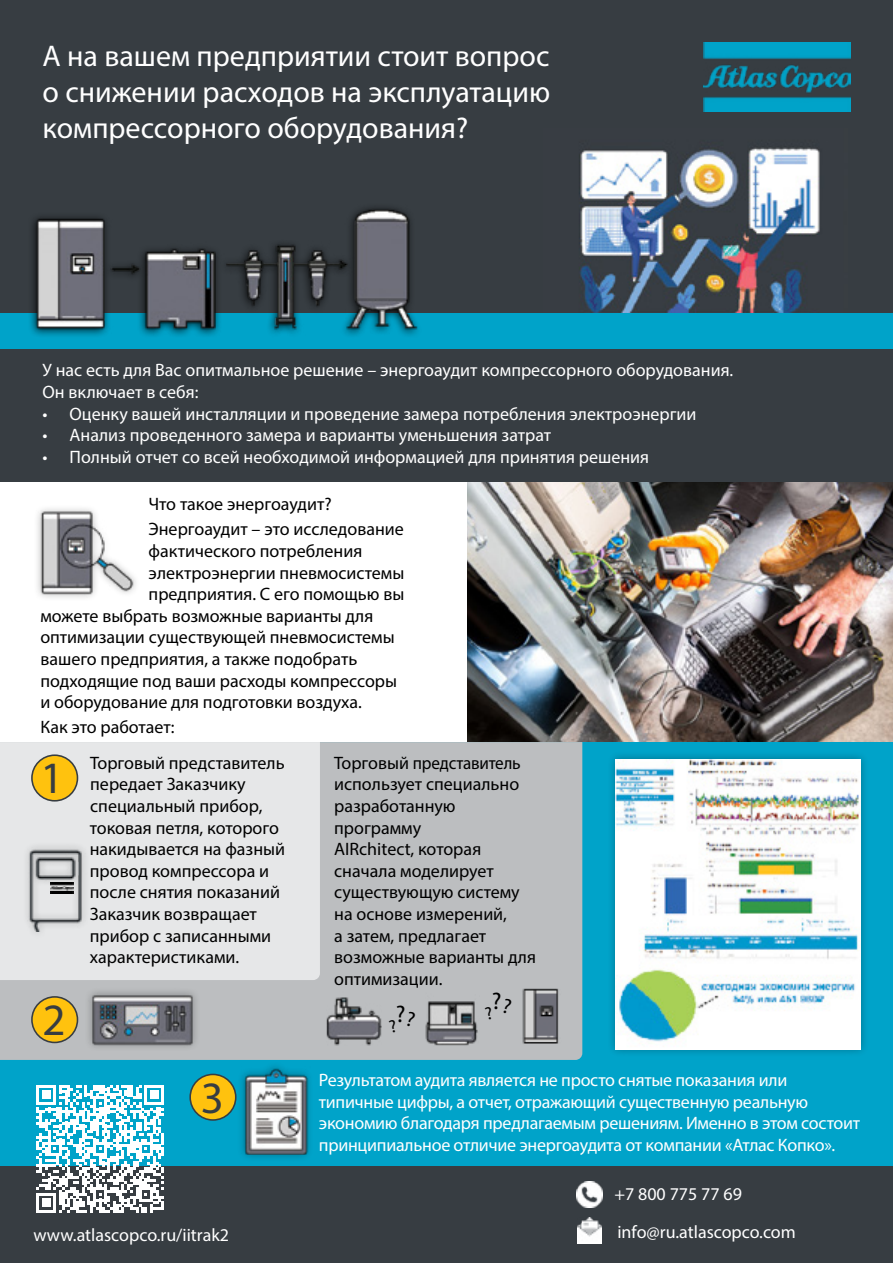
<style>
.page{position:relative;width:893px;height:1263px;background:#fff}
.page>*{position:absolute;margin:0;border:0;box-sizing:border-box;transform-origin:0 0}
.t1{font:45px "Myriad Pro";color:#373d42}
.t2{font:30px/36px "Myriad Pro";color:#fff;text-align:justify}
.t3{font:24px "Myriad Pro";color:#000}
.t4{font:18px/21.6px "Myriad Pro";color:#000}
.t5{font:18px/21.6px "Myriad Pro";letter-spacing:-.005em;color:#fff}
</style>
<div class="page">
<img style="left:467px;top:482px;width:426px;height:260px">
<div style="left:0;top:1157px;width:893px;height:106px;background:#373d42"></div>
<div style="left:0;top:742px;width:893px;height:423px;background:#00a3c9"></div>
<div style="left:0;top:742px;width:582px;height:318px;background:#bcbec0"></div>
<div style="left:0;top:742px;width:320px;height:238px;background:#e6e7e8"></div>
<div style="left:0;top:0;width:893px;height:482px;background:#373d42"></div>
<img style="left:579px;top:147px;width:241px;height:166px">
<img style="left:704px;top:43px;width:146px;height:69px">
<div style="left:0;top:313px;width:893px;height:36px;background:#00a3c9"></div>
<div style="left:29px;top:203px;width:394px;height:135px;background:#000;opacity:.75"></div>
<img style="left:33px;top:203px;width:384px;height:135px">
<img style="left:37px;top:509px;width:99px;height:88px">
<svg style="left:36px;top:1085px;width:128px;height:128px"></svg>
<img style="left:577px;top:1182px;width:25px;height:25px">
<img style="left:577px;top:1218px;width:24px;height:25px">
<div style="left:237px;top:1061px;width:76px;height:100px;background:#000;opacity:.3"></div>
<img style="left:242px;top:1066px;width:68px;height:88px">
<div style="left:85px;top:987px;width:115px;height:64px;background:#b6b8ba"></div>
<img style="left:89px;top:992px;width:106px;height:55px">
<div style="left:22px;top:842px;width:67px;height:98px;background:#e3e4e5"></div>
<img style="left:28px;top:848px;width:55px;height:84px">
<img style="left:50px;top:882px;width:24px;height:12px">
<div style="left:32px;top:755px;width:45px;height:46px;background:#ffc20e;border-radius:50%"></div>
<div style="left:31px;top:754px;width:47px;height:47px;border:2px solid #373d42;border-radius:50%"></div>
<div style="left:32px;top:997px;width:45px;height:45px;background:#ffc20e;border-radius:50%"></div>
<div style="left:31px;top:996px;width:47px;height:47px;border:2px solid #373d42;border-radius:50%"></div>
<div style="left:190px;top:1074px;width:46px;height:46px;background:#ffc20e;border-radius:50%"></div>
<div style="left:189px;top:1074px;width:48px;height:47px;border:2px solid #373d42;border-radius:50%"></div>
<img style="left:426px;top:993px;width:54px;height:53px">
<img style="left:326px;top:992px;width:56px;height:53px">
<img style="left:520px;top:989px;width:41px;height:57px">
<div style="left:608px;top:751px;width:261px;height:306px;background:#000;opacity:.3"></div>
<img style="left:615px;top:759px;width:245px;height:290px">
<svg style="left:406px;top:1011px;width:10px;height:16px"></svg>
<svg style="left:389px;top:1020px;width:8px;height:13px"></svg>
<svg style="left:502px;top:998px;width:10px;height:16px"></svg>
<svg style="left:485px;top:1007px;width:8px;height:13px"></svg>
<h2 class="t2" style="left:43px;top:37px;width:509px">А на вашем предприятии стоит вопрос о снижении расходов на эксплуатацию компрессорного оборудования?</h2>
<p class="t5" style="left:43px;top:359px;width:692px">У нас есть для Вас опитмальное решение – энергоаудит компрессорного оборудования.<br>Он включает в себя:</p>
<p class="t5" style="left:43px;top:402px;width:655px">• Оценку вашей инсталляции и проведение замера потребления электроэнергии</p>
<p class="t5" style="left:43px;top:424px;width:510px">• Анализ проведенного замера и варианты уменьшения затрат</p>
<p class="t5" style="left:43px;top:446px;width:608px">• Полный отчет со всей необходимой информацией для принятия решения</p>
<p class="t4" style="left:149px;top:490px;width:257px;line-height:25.8px">Что такое энергоаудит?<br>Энергоаудит – это исследование</p>
<p class="t4" style="left:149px;top:540px;width:215px">фактического потребления</p>
<p class="t4" style="left:149px;top:561px;width:257px">электроэнергии пневмосистемы</p>
<p class="t4" style="left:149px;top:583px;width:257px">предприятия. С его помощью вы</p>
<p class="t4" style="left:40px;top:605px;width:335px">можете выбрать возможные варианты для</p>
<p class="t4" style="left:40px;top:626px;width:356px">оптимизации существующей пневмосистемы</p>
<p class="t4" style="left:40px;top:648px;width:318px">вашего предприятия, а также подобрать</p>
<p class="t4" style="left:40px;top:669px;width:358px">подходящие под ваши расходы компрессоры</p>
<p class="t4" style="left:40px;top:691px;width:323px">и оборудование для подготовки воздуха.</p>
<p class="t4" style="left:40px;top:715px;width:136px">Как это работает:</p>
<h1 class="t1" style="left:40px;top:750px;width:25px">1</h1>
<h1 class="t1" style="left:43px;top:992px;width:25px">2</h1>
<p class="t4" style="left:90px;top:752px;width:197px">Торговый представитель передает Заказчику специальный прибор, токовая петля, которого накидывается на фазный провод компрессора и после снятия показаний<br>Заказчик возвращает прибор с записанными характеристиками.</p>
<p class="t4" style="left:334px;top:752px;width:203px">Торговый представитель использует специально разработанную программу<br>AIRchitect, которая сначала моделирует существующую систему на основе измерений,<br>а затем, предлагает возможные варианты для оптимизации.</p>
<h1 class="t1" style="left:201px;top:1070px;width:25px">3</h1>
<h3 class="t3" style="left:396px;top:999px;width:11px">?</h3>
<h3 class="t3" style="left:492px;top:986px;width:11px">?</h3>
<p class="t5" style="left:319px;top:1069px;width:543px">Результатом аудита является не просто снятые показания или типичные цифры, а отчет, отражающий существенную реальную экономию благодаря предлагаемым решениям. Именно в этом состоит принципиальное отличие энергоаудита от компании «Атлас Копко».</p>
<p class="t5" style="left:614px;top:1183px;width:129px">+7 800 775 77 69</p>
<p class="t5" style="left:33px;top:1224px;width:197px">www.atlascopco.ru/iitrak2</p>
<p class="t5" style="left:617px;top:1221px;width:180px">info@ru.atlascopco.com</p>
</div>
